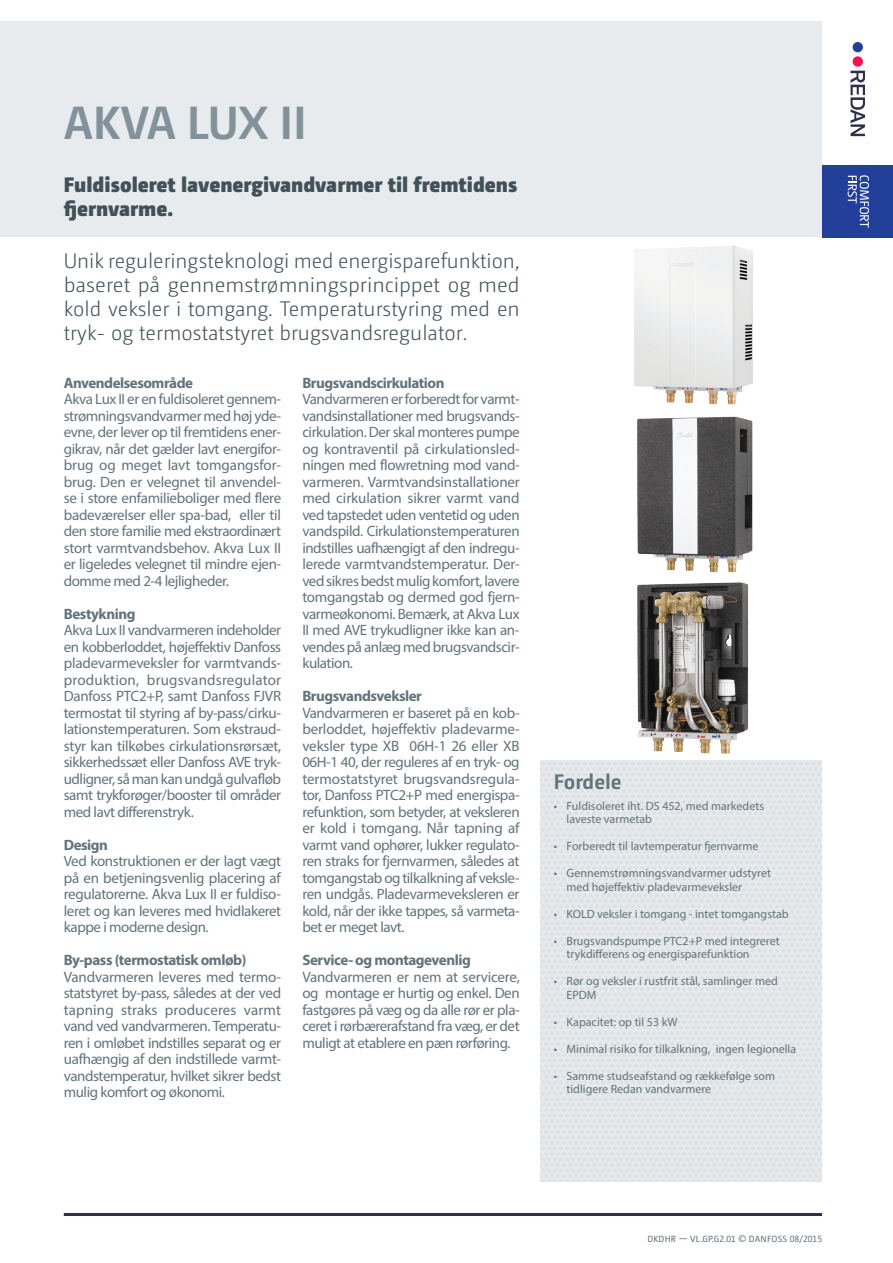
<style>
.page{position:relative;width:893px;height:1263px;background:#fff}
.page>*{position:absolute;margin:0;border:0;box-sizing:border-box;transform-origin:0 0}
.t1{font:700 46.5px "Camingo Dos Pro";letter-spacing:.005em;color:#83929a}
.t2{font:300 21px/24px "Camingo Dos Pro";color:#425159;text-align:justify}
.t3{font:900 21px/24px "Camingo Dos Pro";color:#425159}
.t4{font:700 21px "Camingo Dos Pro";color:#63737b}
.t5{font:15px/16.5px "Myriad Pro";letter-spacing:-.03em;color:#63737b;text-align:justify}
.t6{font:700 15px "Myriad Pro";letter-spacing:-.03em;color:#63737b}
.t7{font:12px/13.5px "Myriad Pro";color:#63737b}
.t8{font:9px "Camingo Dos Pro";letter-spacing:.02em;color:#63737b}
</style>
<div class="page">
<div style="left:0;top:22px;width:825px;height:215px;background:#e7ebed"></div>
<div style="left:541px;top:760px;width:281px;height:422px;background:#e6eaec"></div>
<img style="left:637px;top:596px;width:111px;height:158px">
<img style="left:634px;top:245px;width:119px;height:160px">
<img style="left:637px;top:416px;width:116px;height:180px">
<hr style="left:64px;top:1213px;width:758px;height:3px;background:#302e4a">
<div style="left:822px;top:21px;width:71px;height:144px;background:#fff"></div>
<div style="left:822px;top:165px;width:71px;height:72px;background:#223f99"></div>
<svg style="left:848px;top:175px;width:21px;height:53px"></svg>
<div style="left:853px;top:56px;width:10px;height:11px;background:#ed1450;border-radius:50%"></div>
<div style="left:853px;top:42px;width:10px;height:10px;background:#223f99;border-radius:50%"></div>
<svg style="left:850px;top:71px;width:15px;height:65px"></svg>
<h1 class="t1" style="left:64px;top:94px;width:244px">Akva Lux II</h1>
<h2 class="t3" style="left:64px;top:172px;width:455px">Fuldisoleret lavenergivandvarmer til fremtidens fjernvarme.</h2>
<h2 class="t2" style="left:64px;top:249px;width:457px">Unik reguleringsteknologi med energisparefunktion, baseret på gennemstrømningsprincippet og med kold veksler i tomgang. Temperaturstyring med en tryk- og termostatstyret brugsvandsregulator.</h2>
<p class="t6" style="left:64px;top:373px;width:131px">Anvendelsesområde</p>
<p class="t5" style="left:64px;top:391px;width:219px">Akva Lux II er en fuldisoleret gennem&shy;strømningsvandvarmer med høj yde&shy;evne, der lever op til fremtidens ener&shy;gikrav, når det gælder lavt energifor&shy;brug og meget lavt tomgangsfor&shy;brug. Den er velegnet til anvendel&shy;se i store enfamilieboliger med flere badeværelser eller spa-bad, eller til den store familie med ekstraordinært stort varmtvandsbehov. Akva Lux II er ligeledes velegnet til mindre ejen&shy;domme med 2-4 lejligheder.</p>
<p class="t6" style="left:64px;top:604px;width:73px">Bestykning</p>
<p class="t5" style="left:64px;top:622px;width:219px">Akva Lux II vandvarmeren indeholder en kobberloddet, højeffektiv Danfoss pladevarmeveksler for varmtvands&shy;produktion, brugsvandsregulator Danfoss PTC2+P, samt Danfoss FJVR termostat til styring af by-pass/cirku&shy;lationstemperaturen. Som ekstraud&shy;styr kan tilkøbes cirkulationsrørsæt, sikkerhedssæt eller Danfoss AVE tryk&shy;udligner, så man kan undgå gulvafløb samt trykforøger/booster til områder med lavt differenstryk.</p>
<p class="t6" style="left:64px;top:835px;width:46px">Design</p>
<p class="t5" style="left:64px;top:853px;width:219px">Ved konstruktionen er der lagt vægt på en betjeningsvenlig placering af regulatorerne. Akva Lux II er fuldiso&shy;leret og kan leveres med hvidlakeret kappe i moderne design.</p>
<p class="t6" style="left:64px;top:950px;width:184px">By-pass (termostatisk omløb)</p>
<p class="t5" style="left:64px;top:968px;width:219px">Vandvarmeren leveres med termo&shy;statstyret by-pass, således at der ved tapning straks produceres varmt vand ved vandvarmeren. Temperatu&shy;ren i omløbet indstilles separat og er uafhængig af den indstillede varmt&shy;vandstemperatur, hvilket sikrer bedst mulig komfort og økonomi.</p>
<p class="t6" style="left:302px;top:373px;width:144px">Brugsvandscirkulation</p>
<p class="t5" style="left:302px;top:391px;width:219px">Vandvarmeren er forberedt for varmt&shy;vandsinstallationer med brugsvands&shy;cirkulation. Der skal monteres pumpe og kontraventil på cirkulationsled&shy;ningen med flowretning mod vand&shy;varmeren. Varmtvandsinstallationer med cirkulation sikrer varmt vand ved tapstedet uden ventetid og uden vandspild. Cirkulationstemperaturen indstilles uafhængigt af den indregu&shy;lerede varmtvandstemperatur. Der&shy;ved sikres bedst mulig komfort, lavere tomgangstab og dermed god fjern&shy;varmeøkonomi. Bemærk, at Akva Lux II med AVE trykudligner ikke kan an&shy;vendes på anlæg med brugsvandscir&shy;kulation.</p>
<p class="t6" style="left:302px;top:686px;width:121px">Brugsvandsveksler</p>
<p class="t5" style="left:302px;top:704px;width:219px">Vandvarmeren er baseret på en kob&shy;berloddet, højeffektiv pladevarme&shy;veksler type XB 06H-1 26 eller XB 06H-1 40, der reguleres af en tryk- og termostatstyret brugsvandsregula&shy;tor, Danfoss PTC2+P med energispa&shy;refunktion, som betyder, at veksleren er kold i tomgang. Når tapning af varmt vand ophører, lukker regulato&shy;ren straks for fjernvarmen, således at tomgangstab og tilkalkning af veksle&shy;ren undgås. Pladevarmeveksleren er kold, når der ikke tappes, så varmeta&shy;bet er meget lavt.</p>
<p class="t6" style="left:302px;top:950px;width:170px">Service- og montagevenlig</p>
<p class="t5" style="left:302px;top:968px;width:219px">Vandvarmeren er nem at servicere, og montage er hurtig og enkel. Den fastgøres på væg og da alle rør er pla&shy;ceret i rørbærerafstand fra væg, er det muligt at etablere en pæn rørføring.</p>
<h2 class="t4" style="left:554px;top:769px;width:69px">Fordele</h2>
<p class="t7" style="left:566px;top:799px;width:199px;text-indent:-13px">• Fuldisoleret iht. DS 452, med markedets laveste varmetab</p>
<p class="t7" style="left:554px;top:839px;width:206px">• Forberedt til lavtemperatur fjernvarme</p>
<p class="t7" style="left:566px;top:866px;width:206px;text-indent:-13px">• Gennemstrømningsvandvarmer udstyret med højeffektiv pladevarmeveksler</p>
<p class="t7" style="left:554px;top:907px;width:236px">• KOLD veksler i tomgang - intet tomgangstab</p>
<p class="t7" style="left:566px;top:934px;width:215px;text-indent:-13px">• Brugsvandspumpe PTC2+P med integreret trykdifferens og energisparefunktion</p>
<p class="t7" style="left:566px;top:974px;width:213px;text-indent:-13px">• Rør og veksler i rustfrit stål, samlinger med<br>EPDM</p>
<p class="t7" style="left:554px;top:1015px;width:125px">• Kapacitet: op til 53 kW</p>
<p class="t7" style="left:554px;top:1042px;width:244px">• Minimal risiko for tilkalkning, ingen legionella</p>
<p class="t7" style="left:566px;top:1069px;width:210px;text-indent:-13px">• Samme studseafstand og rækkefølge som tidligere Redan vandvarmere</p>
<p class="t8" style="left:647px;top:1233px;width:176px">DKDHR — VL.GP.G2.01 © DANFOSS 08/2015</p>
</div>
